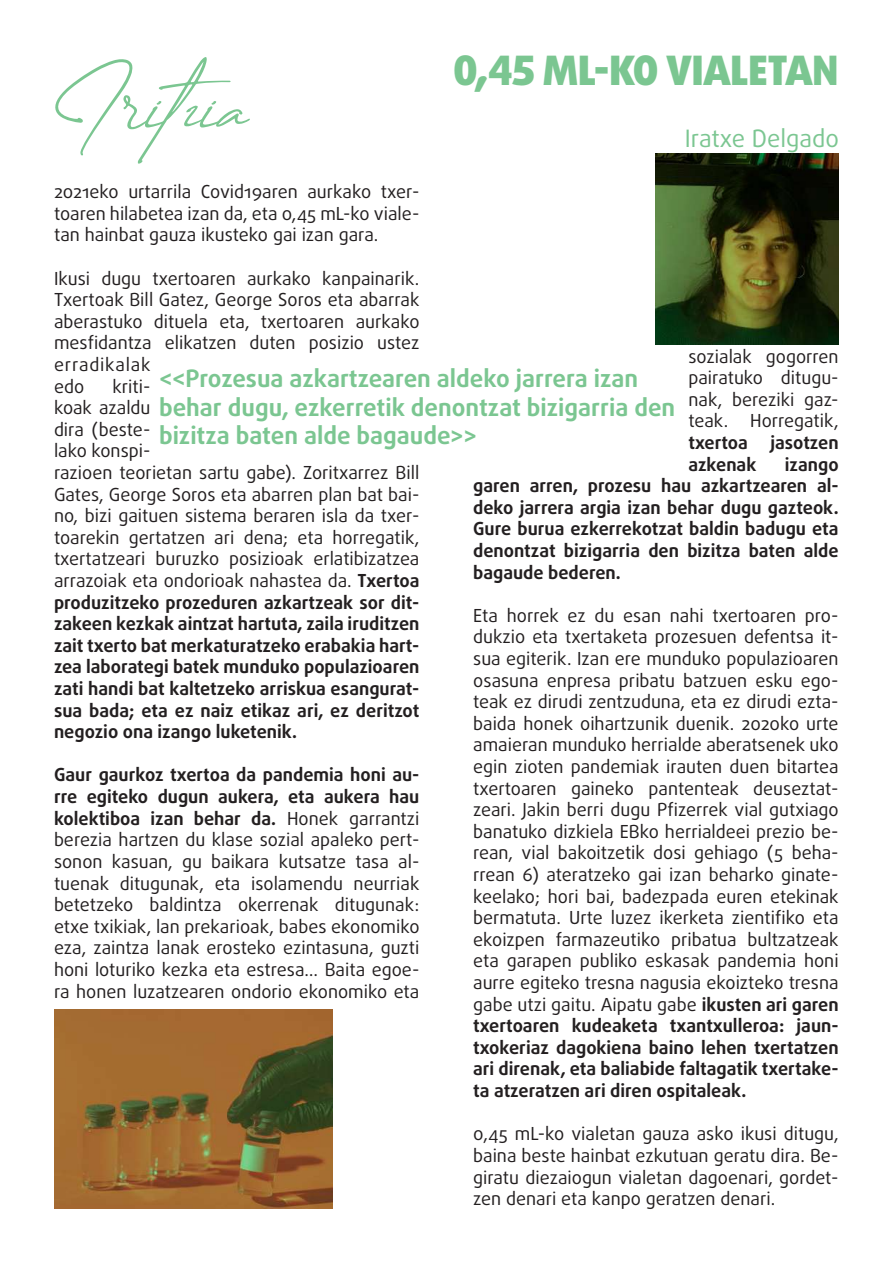
<style>
.page{position:relative;width:893px;height:1263px;background:#fff}
.page>*{position:absolute;margin:0;border:0;box-sizing:border-box;transform-origin:0 0}
.t1{font:114px "Creattion Demo";color:#7bc691}
.t2{font:900 40.5px "Daxline Pro";letter-spacing:-.01em;color:#7bc691}
.t3{font:700 24px/28.8px "Daxline Pro";color:#7bc691}
.t4{font:24px "Daxline Pro";color:#7bc691}
.t5{font:18px/21.6px "Daxline Pro";color:#231f20;text-align:justify}
.t6{font:700 18px/21.6px "Daxline Pro";color:#231f20}
.s1{font-weight:700}
</style>
<div class="page">
<img style="left:655px;top:153px;width:184px;height:191px">
<img style="left:54px;top:1009px;width:278px;height:200px">
<h1 class="t1" style="left:54px;top:54px;width:206px">Iritzia</h1>
<h2 class="t2" style="left:453px;top:44px;width:387px">0,45 ML-KO VIALETAN</h2>
<h3 class="t4" style="left:685px;top:122px;width:156px">Iratxe Delgado</h3>
<p class="t5" style="left:54px;top:181px;width:367px">2021eko urtarrila Covid19aren aurkako txer&shy;toaren hilabetea izan da, eta 0,45 mL-ko viale&shy;tan hainbat gauza ikusteko gai izan gara.</p>
<p class="t5" style="left:54px;top:268px;width:367px;text-align:left">Ikusi dugu txertoaren aurkako kanpainarik.<br>Txertoak Bill Gatez, George Soros eta abarrak aberastuko dituela eta, txertoaren aurkako mesfidantza elikatzen duten posizio ustez erradikalak<br>edo</p>
<p class="t5" style="left:688px;top:345px;width:152px">sozialak gogorren pairatuko ditugu&shy;nak, bereziki gaz&shy;teak. Horregatik,</p>
<p class="t6" style="left:688px;top:432px;width:152px">txertoa jasotzen azkenak</p>
<h3 class="t3" style="left:159px;top:364px;width:518px">&lt;&lt;Prozesua azkartzearen aldeko jarrera izan behar dugu, ezkerretik denontzat bizigarria den bizitza baten alde bagaude&gt;&gt;</h3>
<p class="t5" style="left:54px;top:376px;width:367px;text-align:left;text-indent:59px">kriti-<br>koak azaldu<br>dira (beste-<br>lako konspi-<br>razioen teorietan sartu gabe). Zoritxarrez Bill Gates, George Soros eta abarren plan bat bai&shy;no, bizi gaituen sistema beraren isla da txer&shy;toarekin gertatzen ari dena; eta horregatik, txertatzeari buruzko posizioak erlatibizatzea arrazoiak eta ondorioak nahastea da. <span class="s1">Txertoa produzitzeko prozeduren azkartzeak sor dit&shy;zakeen kezkak aintzat hartuta, zaila iruditzen zait txerto bat merkaturatzeko erabakia hart&shy;zea laborategi batek munduko populazioaren zati handi bat kaltetzeko arriskua esangurat&shy;sua bada; eta ez naiz etikaz ari, ez deritzot negozio ona izango luketenik.</span></p>
<p class="t5" style="left:54px;top:764px;width:367px"><span class="s1">Gaur gaurkoz txertoa da pandemia honi au&shy;rre egiteko dugun aukera, eta aukera hau kolektiboa izan behar da.</span> Honek garrantzi berezia hartzen du klase sozial apaleko pert&shy;sonon kasuan, gu baikara kutsatze tasa al&shy;tuenak ditugunak, eta isolamendu neurriak betetzeko baldintza okerrenak ditugunak: etxe txikiak, lan prekarioak, babes ekonomiko eza, zaintza lanak erosteko ezintasuna, guzti honi loturiko kezka eta estresa… Baita egoe&shy;ra honen luzatzearen ondorio ekonomiko eta</p>
<p class="t6" style="left:473px;top:453px;width:367px;text-align:justify;text-indent:312px">izango garen arren, prozesu hau azkartzearen al&shy;deko jarrera argia izan behar dugu gazteok.<br>Gure burua ezkerrekotzat baldin badugu eta denontzat bizigarria den bizitza baten alde bagaude bederen.</p>
<p class="t5" style="left:473px;top:605px;width:367px">Eta horrek ez du esan nahi txertoaren pro&shy;dukzio eta txertaketa prozesuen defentsa it&shy;sua egiterik. Izan ere munduko populazioaren osasuna enpresa pribatu batzuen esku ego&shy;teak ez dirudi zentzuduna, eta ez dirudi ezta&shy;baida honek oihartzunik duenik. 2020ko urte amaieran munduko herrialde aberatsenek uko egin zioten pandemiak irauten duen bitartea txertoaren gaineko pantenteak deuseztat&shy;zeari. Jakin berri dugu Pfizerrek vial gutxiago banatuko dizkiela EBko herrialdeei prezio be&shy;rean, vial bakoitzetik dosi gehiago (5 beha&shy;rrean 6) ateratzeko gai izan beharko ginate&shy;keelako; hori bai, badezpada euren etekinak bermatuta. Urte luzez ikerketa zientifiko eta ekoizpen farmazeutiko pribatua bultzatzeak eta garapen publiko eskasak pandemia honi aurre egiteko tresna nagusia ekoizteko tresna gabe utzi gaitu. Aipatu gabe <span class="s1">ikusten ari garen txertoaren kudeaketa txantxulleroa: jaun&shy;txokeriaz dagokiena baino lehen txertatzen ari direnak, eta baliabide faltagatik txertake&shy;ta atzeratzen ari diren ospitaleak.</span></p>
<p class="t5" style="left:473px;top:1123px;width:367px">0,45 mL-ko vialetan gauza asko ikusi ditugu, baina beste hainbat ezkutuan geratu dira. Be&shy;giratu diezaiogun vialetan dagoenari, gordet&shy;zen denari eta kanpo geratzen denari.</p>
</div>
